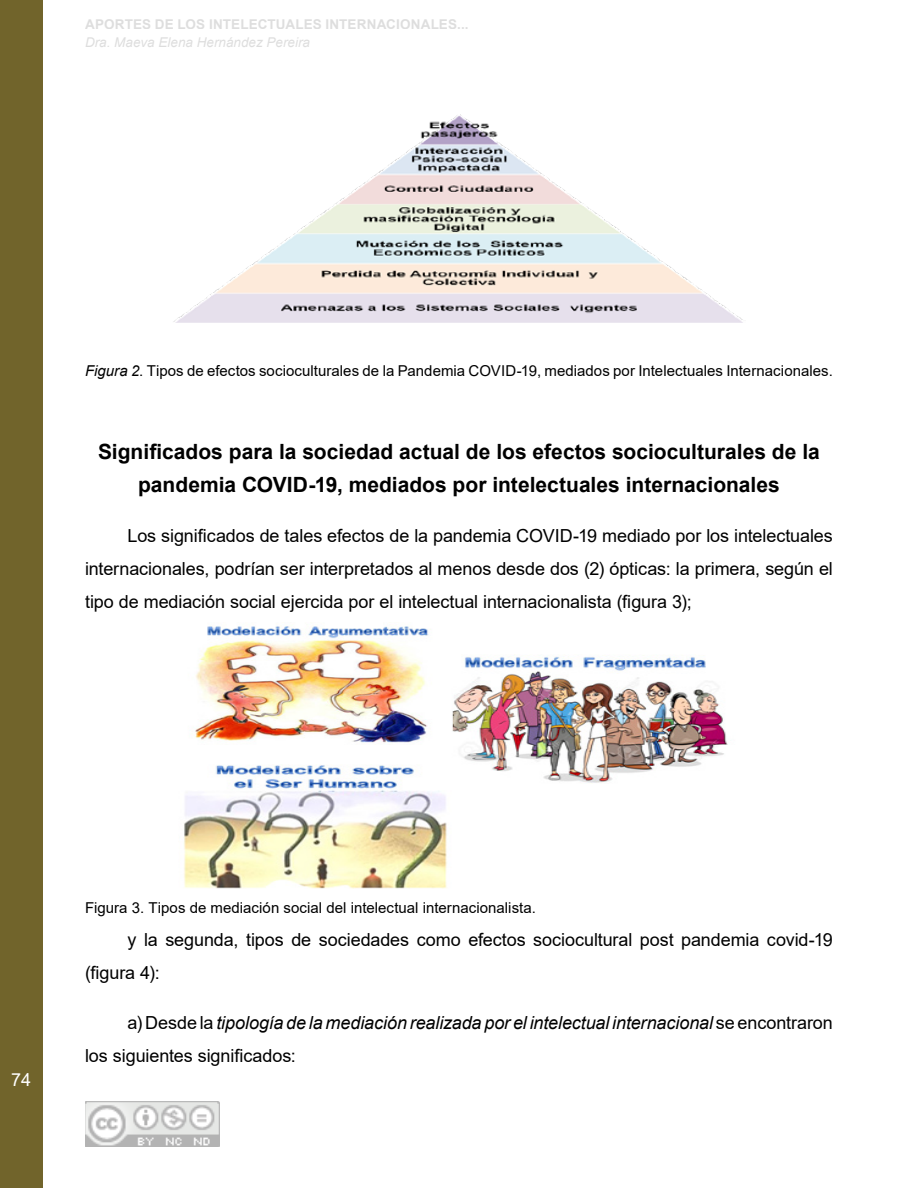
<style>
.page{position:relative;width:918px;height:1188px;background:#fff}
.page>*{position:absolute;margin:0;border:0;box-sizing:border-box;transform-origin:0 0}
.t1{font:700 21px/33px "Arial";color:#000;text-align:center}
.t2{font:18px/33px "Arial";letter-spacing:-.005em;color:#000;text-align:justify}
.t3{font:italic 18px/33px "Arial";letter-spacing:-.005em;color:#000}
.t4{font:18px "Arial";color:#fff}
.t5{font:15px "Arial";letter-spacing:.005em;color:#000}
.t6{font:700 13.5px "Arial";letter-spacing:.01em;color:#dadada}
.t7{font:italic 13.5px "Arial";color:#dadada}
.s1{font-style:italic}
.s2{font-style:normal}
</style>
<div class="page">
<div style="left:0;top:0;width:42px;height:1188px;background:#71642b"></div>
<img style="left:85px;top:1101px;width:134px;height:46px">
<img style="left:173px;top:115px;width:570px;height:207px">
<img style="left:184px;top:626px;width:544px;height:263px">
<p class="t6" style="left:85px;top:14px;width:385px">APORTES DE LOS INTELECTUALES INTERNACIONALES...</p>
<p class="t7" style="left:85px;top:34px;width:227px">Dra. Maeva Elena Hernández Pereira</p>
<p class="t5" style="left:85px;top:361px;width:749px"><span class="s1">Figura 2</span>. Tipos de efectos socioculturales de la Pandemia COVID-19, mediados por Intelectuales Internacionales.</p>
<p class="t1" style="left:98px;top:436px;width:723px">Significados para la sociedad actual de los efectos socioculturales de la pandemia COVID-19, mediados por intelectuales internacionales</p>
<p class="t2" style="left:85px;top:520px;width:749px;text-indent:43px">Los significados de tales efectos de la pandemia COVID-19 mediado por los intelectuales internacionales, podrían ser interpretados al menos desde dos (2) ópticas: la primera, según el tipo de mediación social ejercida por el intelectual internacionalista (figura 3);</p>
<p class="t4" style="left:11px;top:1068px;width:22px">74</p>
<p class="t5" style="left:85px;top:898px;width:452px">Figura 3. Tipos de mediación social del intelectual internacionalista.</p>
<p class="t2" style="left:85px;top:924px;width:749px;text-indent:43px">y la segunda, tipos de sociedades como efectos sociocultural post pandemia covid-19 (figura 4):</p>
<p class="t3" style="left:85px;top:1007px;width:749px;text-indent:43px"><span class="s2">a) Desde la</span> tipología de la mediación realizada por el intelectual internacional <span class="s2">se encontraron los siguientes significados:</span></p>
</div>
